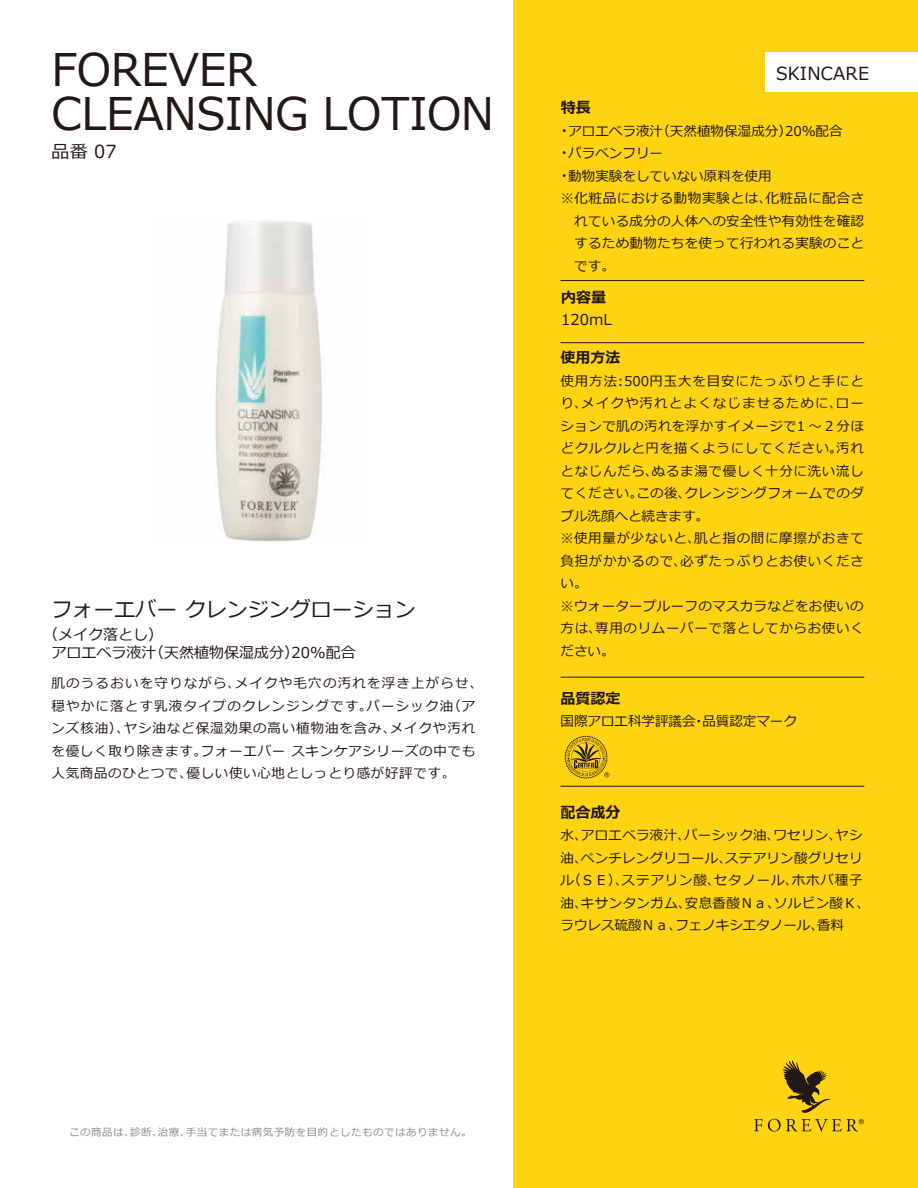
<style>
.page{position:relative;width:918px;height:1188px;background:#fff}
.page>*{position:absolute;margin:0;border:0;box-sizing:border-box;transform-origin:0 0}
.t1{font:45px/43.5px "Meiryo";letter-spacing:-.01em;color:#221815}
.t2{font:21px "Meiryo";color:#221815}
.t3{font:18px "Meiryo";letter-spacing:.01em;color:#221815}
.t4{font:15px/18px "Meiryo";color:#221815}
.t5{font:700 15px "Meiryo";color:#221815}
.t6{font:13.5px/22.5px "Meiryo";letter-spacing:.05em;color:#221815}
.t7{font:13.5px/22.5px "Meiryo";letter-spacing:.025em;color:#221815}
.t8{font:13.5px "Meiryo";color:#221815}
.t9{font:13.5px "Meiryo";letter-spacing:.02em;color:#221815}
.t10{font:10.5px "Meiryo";letter-spacing:.05em;color:#898989}
.s1{font-size:15px}
</style>
<div class="page">
<div style="left:513px;top:0;width:405px;height:1186px;background:#fed312"></div>
<div style="left:765px;top:52px;width:153px;height:40px;background:#fff"></div>
<svg style="left:754px;top:1119px;width:8px;height:12px"></svg>
<svg style="left:768px;top:1060px;width:96px;height:72px"></svg>
<hr style="left:561px;top:280px;width:303px;height:1px;background:#221815">
<hr style="left:561px;top:342px;width:303px;height:1px;background:#221815">
<hr style="left:561px;top:677px;width:303px;height:1px;background:#221815">
<hr style="left:561px;top:786px;width:303px;height:1px;background:#221815">
<svg style="left:564px;top:736px;width:45px;height:43px"></svg>
<img style="left:215px;top:221px;width:107px;height:321px">
<h1 class="t1" style="left:52px;top:50px;width:444px">FOREVER<br>CLEANSING LOTION</h1>
<h3 class="t3" style="left:52px;top:139px;width:67px">品番 07</h3>
<h2 class="t2" style="left:52px;top:595px;width:366px">フォーエバー クレンジングローション</h2>
<p class="t4" style="left:52px;top:626px;width:306px;text-indent:-8px">（メイク落とし）<br>アロエベラ液汁（天然植物保湿成分）20%配合</p>
<p class="t6" style="left:52px;top:673px;width:433px">肌のうるおいを守りながら、メイクや毛穴の汚れを浮き上がらせ、穏やかに落とす乳液タイプのクレンジングです。パーシック油（アンズ核油）、ヤシ油など保湿効果の高い植物油を含み、メイクや汚れを優しく取り除きます。フォーエバー スキンケアシリーズの中でも人気商品のひとつで、優しい使い心地としっとり感が好評です。</p>
<h3 class="t3" style="left:776px;top:61px;width:94px">SKINCARE</h3>
<p class="t5" style="left:561px;top:97px;width:32px">特長</p>
<p class="t8" style="left:557px;top:121px;width:287px"><span class="s1">・</span>アロエベラ液汁（天然植物保湿成分）20％配合</p>
<p class="t8" style="left:557px;top:144px;width:108px"><span class="s1">・</span>パラベンフリー</p>
<p class="t8" style="left:557px;top:166px;width:216px"><span class="s1">・</span>動物実験をしていない原料を使用</p>
<p class="t7" style="left:561px;top:188px;width:305px">※化粧品における動物実験とは、化粧品に配合さ</p>
<p class="t9" style="left:574px;top:211px;width:291px">れている成分の人体への安全性や有効性を確認</p>
<p class="t9" style="left:574px;top:234px;width:291px">するため動物たちを使って行われる実験のこと</p>
<p class="t6" style="left:574px;top:255px;width:42px">です。</p>
<p class="t5" style="left:561px;top:287px;width:46px">内容量</p>
<p class="t4" style="left:561px;top:312px;width:52px">120mL</p>
<p class="t5" style="left:561px;top:347px;width:61px">使用方法</p>
<p class="t6" style="left:561px;top:370px;width:305px">使用方法︓500円玉大を目安にたっぷりと手にとり、メイクや汚れとよくなじませるために、ローションで肌の汚れを浮かすイメージで1 ～２分ほどクルクルと円を描くようにしてください。汚れとなじんだら、ぬるま湯で優しく十分に洗い流してください。この後、クレンジングフォームでのダブル洗顔へと続きます。<br>※使用量が少ないと、肌と指の間に摩擦がおきて負担がかかるので、必ずたっぷりとお使いください。<br>※ウォータープルーフのマスカラなどをお使いの方は、専用のリムーバーで落としてからお使いください。</p>
<p class="t5" style="left:561px;top:688px;width:61px">品質認定</p>
<p class="t8" style="left:561px;top:712px;width:238px">国際アロエ科学評議会・品質認定マーク</p>
<p class="t5" style="left:561px;top:802px;width:61px">配合成分</p>
<p class="t7" style="left:561px;top:825px;width:311px">水、アロエベラ液汁、パーシック油、ワセリン、ヤシ油、ペンチレングリコール、ステアリン酸グリセリル（ＳＥ）、ステアリン酸、セタノール、ホホバ種子油、キサンタンガム、安息香酸Ｎａ、ソルビン酸Ｋ、ラウレス硫酸Ｎａ、フェノキシエタノール、香料</p>
<p class="t10" style="left:69px;top:1125px;width:404px">この商品は、診断、治療、手当てまたは病気予防を目的としたものではありません。</p>
</div>
